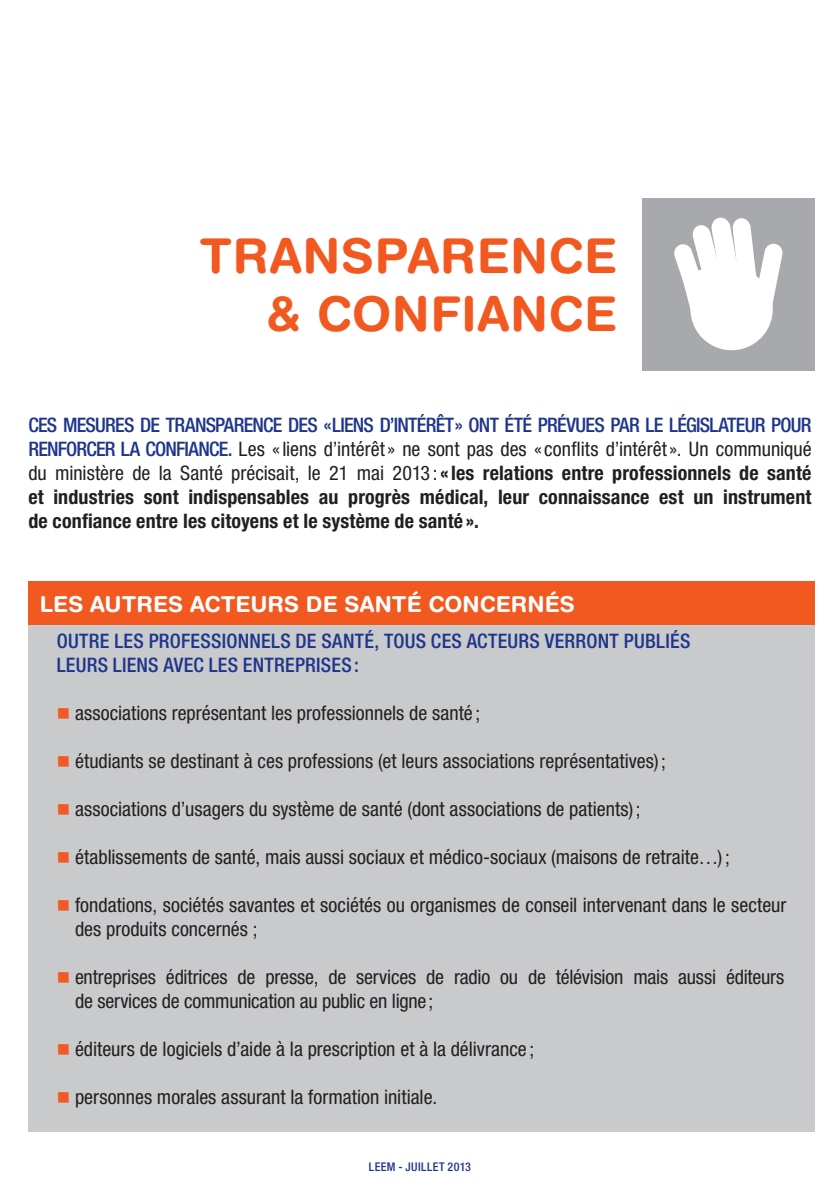
<style>
.page{position:relative;width:840px;height:1191px;background:#fff}
.page>*{position:absolute;margin:0;border:0;box-sizing:border-box;transform-origin:0 0}
.t1{font:700 48px/57.6px "Helvetica Rounded";letter-spacing:.015em;color:#f15921;text-align:right}
.t2{font:700 22px "Helvetica Rounded";letter-spacing:.005em;color:#fff}
.t3{font:condensed 20px/24px "Helvetica Neue LT Std";color:#231f20}
.t4{font:700 condensed 20px/24px "Helvetica Neue LT Std";letter-spacing:.01em;color:#231f20;text-align:justify}
.t5{font:500 condensed 20px/24px "Helvetica Neue LT Std";letter-spacing:.01em;color:#1e358b}
.t6{font:500 condensed 12px "Helvetica Neue LT Std";letter-spacing:.03em;color:#1e358b}
.s1{font-weight:500;color:#1e358b}
.s2{font-weight:400}
.s3{color:#f15921}
</style>
<div class="page">
<div style="left:28px;top:585px;width:786px;height:546px;background:#c9cacc"></div>
<div style="left:28px;top:580px;width:786px;height:44px;background:#f15921"></div>
<div style="left:642px;top:198px;width:172px;height:172px;background:#a8a9ad"></div>
<svg style="left:674px;top:217px;width:108px;height:134px"></svg>
<h1 class="t1" style="left:200px;top:226px;width:418px">TRANSPARENCE &amp; CONFIANCE</h1>
<p class="t4" style="left:28px;top:413px;width:784px"><span class="s1">CES MESURES DE TRANSPARENCE DES « LIENS D’INTÉRÊT» ONT ÉTÉ PRÉVUES PAR LE LÉGISLATEUR POUR RENFORCER LA CONFIANCE.</span> <span class="s2">Les «liens d’intérêt» ne sont pas des « conflits d’intérêt». Un communiqué du ministère de la Santé précisait, le 21 mai 2013 :</span> « les relations entre professionnels de santé et industries sont indispensables au progrès médical, leur connaissance est un instrument de confiance entre les citoyens et le système de santé ».</p>
<p class="t2" style="left:40px;top:591px;width:536px">LES AUTRES ACTEURS DE SANTÉ CONCERNÉS</p>
<p class="t5" style="left:57px;top:629px;width:634px">OUTRE LES PROFESSIONNELS DE SANTÉ, TOUS CES ACTEURS VERRONT PUBLIÉS<br>LEURS LIENS AVEC LES ENTREPRISES:</p>
<p class="t3" style="left:57px;top:701px;width:424px"><span class="s3">■</span> associations représentant les professionnels de santé ;</p>
<p class="t3" style="left:57px;top:749px;width:610px"><span class="s3">■</span> étudiants se destinant à ces professions (et leurs associations représentatives) ;</p>
<p class="t3" style="left:57px;top:797px;width:585px"><span class="s3">■</span> associations d’usagers du système de santé (dont associations de patients) ;</p>
<p class="t3" style="left:57px;top:845px;width:674px"><span class="s3">■</span> établissements de santé, mais aussi sociaux et médico-sociaux (maisons de retraite…) ;</p>
<p class="t3" style="left:75px;top:893px;width:712px;text-indent:-18px"><span class="s3">■</span> fondations, sociétés savantes et sociétés ou organismes de conseil intervenant dans le secteur des produits concernés ;</p>
<p class="t3" style="left:75px;top:965px;width:710px;text-indent:-18px"><span class="s3">■</span> entreprises éditrices de presse, de services de radio ou de télévision mais aussi éditeurs de services de communication au public en ligne;</p>
<p class="t3" style="left:57px;top:1037px;width:478px"><span class="s3">■</span> éditeurs de logiciels d’aide à la prescription et à la délivrance ;</p>
<p class="t3" style="left:57px;top:1085px;width:381px"><span class="s3">■</span> personnes morales assurant la formation initiale.</p>
<p class="t6" style="left:369px;top:1159px;width:14px">LEEM</p>
<p class="t6" style="left:398px;top:1159px;width:74px">- JUILLET 2013</p>
</div>
